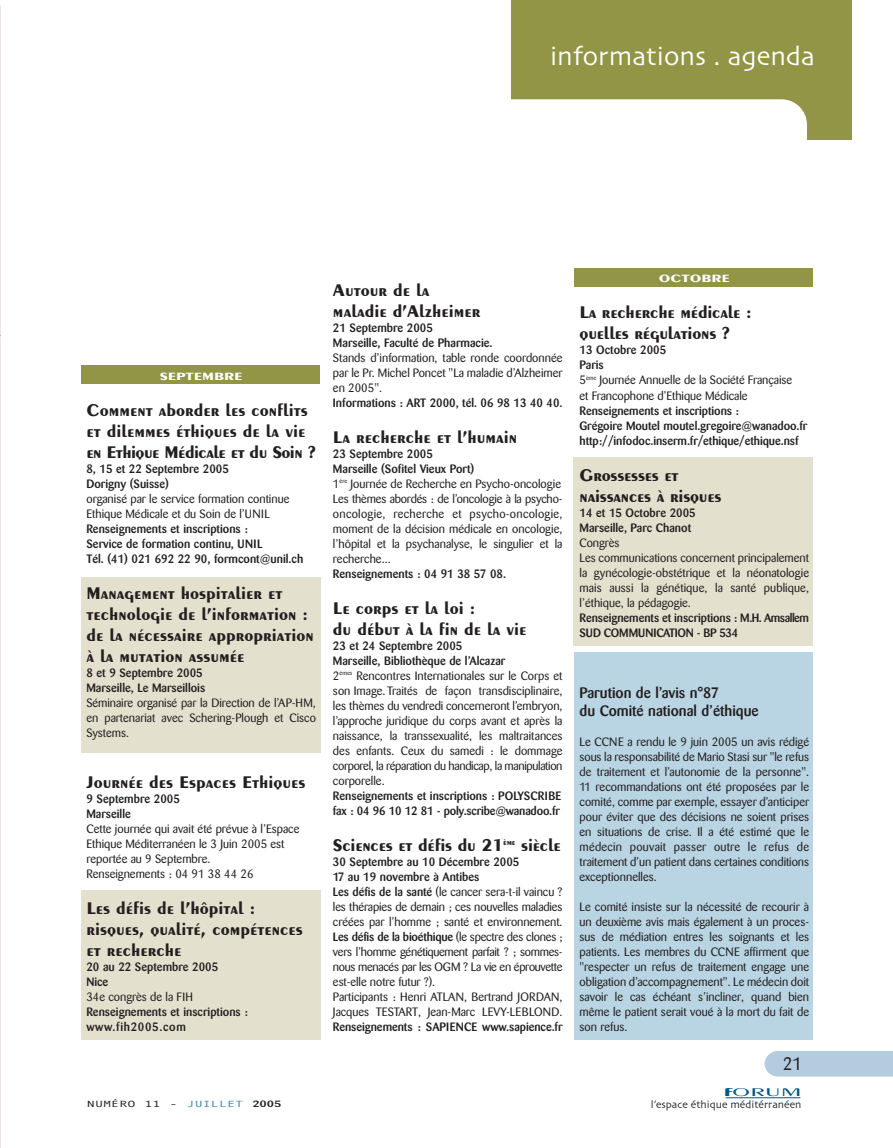
<style>
.page{position:relative;width:893px;height:1148px;background:#fff}
.page>*{position:absolute;margin:0;border:0;box-sizing:border-box;transform-origin:0 0}
.t1{font:27px "Skia";color:#fff}
.t2{font:700 18px/21px "Peignot";color:#231f20}
.t3{font:300 18px "Peignot";color:#005883;scale:2.1 1}
.t4{font:18px "Barmeno";color:#231f20}
.t5{font:500 15px/18px "Barmeno";color:#231f20}
.t6{font:12px/15px "Barmeno";color:#231f20}
.t7{font:500 12px/15px "Barmeno";color:#231f20}
.t8{font:700 11.25px "Peignot";color:#fff;scale:1.33 1}
.t9{font:10.8px "Skia";color:#231f20}
.t10{font:9px "Andale Mono";color:#231f20;scale:1.5 1}
.s1{font-weight:500}
.s2{font-weight:700;font-size:11.4px}
.s3{color:#3b89a6}
.s4{font-family:"Barmeno";font-weight:500}
</style>
<div class="page">
<hr style="left:0;top:5px;width:1px;height:1142px;background:#f1e2e8">
<div style="left:511px;top:0;width:340px;height:140px;background:#929545"></div>
<div style="left:467px;top:99px;width:340px;height:73px;background:#fff;border-radius:26px"></div>
<div style="left:764px;top:1051px;width:128px;height:25px;background:#b4ccdf"></div>
<hr style="left:725px;top:1097px;width:75px;height:1px;background:#005883">
<div style="left:573px;top:457px;width:239px;height:188px;background:#e3e1ce"></div>
<div style="left:81px;top:577px;width:240px;height:175px;background:#e3e1ce"></div>
<div style="left:81px;top:889px;width:240px;height:150px;background:#e3e1ce"></div>
<div style="left:82px;top:365px;width:238px;height:19px;background:#929545"></div>
<div style="left:574px;top:268px;width:238px;height:19px;background:#929545"></div>
<div style="left:574px;top:652px;width:238px;height:387px;background:#b9d4e2"></div>
<h1 class="t1" style="left:550px;top:46px;width:266px">informations agenda</h1>
<p class="t8" style="left:160px;top:372px;width:64px">SEPTEMBRE</p>
<h2 class="t2" style="left:86px;top:401px;width:231px">Comment aborder les conflits et dilemmes éthiques de la vie en Ethique Médicale et du Soin ?</h2>
<p class="t7" style="left:86px;top:462px;width:144px">8, 15 et 22 Septembre 2005<br>Dorigny (Suisse)</p>
<p class="t6" style="left:86px;top:492px;width:204px">organisé par le service formation continue<br>Ethique Médicale et du Soin de l’UNIL</p>
<p class="t7" style="left:86px;top:522px;width:218px">Renseignements et inscriptions :<br>Service de formation continu, UNIL<br>Tél. (41) 021 692 22 90, formcont@unil.ch</p>
<h2 class="t2" style="left:86px;top:584px;width:229px">Management hospitalier et technologie de l’information : de la nécessaire appropriation à la mutation assumée</h2>
<p class="t7" style="left:86px;top:666px;width:120px">8 et 9 Septembre 2005<br>Marseille, Le Marseillois</p>
<p class="t6" style="left:86px;top:696px;width:231px;text-align:justify">Séminaire organisé par la Direction de l’AP-HM, en partenariat avec Schering-Plough et Cisco Systems.</p>
<h2 class="t2" style="left:86px;top:773px;width:221px">Journée des Espaces Ethiques</h2>
<p class="t7" style="left:86px;top:792px;width:95px">9 Septembre 2005<br>Marseille</p>
<p class="t6" style="left:86px;top:822px;width:214px">Cette journée qui avait été prévue à l’Espace Ethique Méditerranéen le 3 Juin 2005 est reportée au 9 Septembre.<br>Renseignements : 04 91 38 44 26</p>
<h2 class="t2" style="left:86px;top:899px;width:218px">Les défis de l’hôpital : risques, qualité, compétences et recherche</h2>
<p class="t7" style="left:86px;top:960px;width:133px">20 au 22 Septembre 2005<br>Nice</p>
<p class="t6" style="left:86px;top:990px;width:108px">34e congrès de la FIH</p>
<p class="t7" style="left:86px;top:1005px;width:163px">Renseignements et inscriptions : www.fih2005.com</p>
<h2 class="t2" style="left:333px;top:281px;width:149px">Autour de la maladie d’Alzheimer</h2>
<p class="t7" style="left:333px;top:321px;width:161px">21 Septembre 2005<br>Marseille, Faculté de Pharmacie.</p>
<p class="t6" style="left:333px;top:351px;width:231px;text-align:justify">Stands d’information, table ronde coordonnée par le Pr. Michel Poncet "La maladie d’Alzheimer en 2005".</p>
<p class="t7" style="left:333px;top:396px;width:231px">Informations : ART 2000, tél. 06 98 13 40 40.</p>
<h2 class="t2" style="left:333px;top:428px;width:186px">La recherche et l’humain</h2>
<p class="t6" style="left:333px;top:447px;width:231px"><span class="s1">23 Septembre 2005<br>Marseille (Sofitel Vieux Port)<br></span>1<sup>ère</sup> Journée de Recherche en Psycho-oncologie Les thèmes abordés : de l’oncologie à la psycho&shy;oncologie, recherche et psycho-oncologie, moment de la décision médicale en oncologie, l’hôpital et la psychanalyse, le singulier et la recherche...</p>
<p class="t7" style="left:333px;top:567px;width:174px">Renseignements : 04 91 38 57 08.</p>
<h2 class="t2" style="left:333px;top:599px;width:195px">Le corps et la loi :<br>du début à la fin de la vie</h2>
<p class="t6" style="left:333px;top:639px;width:231px"><span class="s1">23 et 24 Septembre 2005<br>Marseille, Bibliothèque de l’Alcazar<br></span>2<sup>èmes</sup> Rencontres Internationales sur le Corps et son Image.Traités de façon transdisciplinaire, les thèmes du vendredi concerneront l’embryon, l’approche juridique du corps avant et après la naissance, la transsexualité, les maltraitances des enfants. Ceux du samedi : le dommage corporel, la réparation du handicap, la manipulation corporelle.</p>
<p class="t7" style="left:333px;top:789px;width:230px">Renseignements et inscriptions : POLYSCRIBE fax : 04 96 10 12 81 - poly.scribe@wanadoo.fr</p>
<h2 class="t2" style="left:333px;top:836px;width:229px">Sciences et défis du 21<sup>ème</sup> siècle</h2>
<p class="t6" style="left:333px;top:855px;width:231px"><span class="s1">30 Septembre au 10 Décembre 2005<br>17 au 19 novembre à Antibes<br>Les défis de la santé</span> (le cancer sera-t-il vaincu ? les thérapies de demain ; ces nouvelles maladies créées par l’homme ; santé et environnement.<br><span class="s1">Les défis de la bioéthique</span> (le spectre des clones ; vers l’homme génétiquement parfait ? ; sommes&shy;nous menacés par les OGM ? La vie en éprouvette est-elle notre futur ?).<br>Participants : Henri ATLAN, Bertrand JORDAN, Jacques TESTART, Jean-Marc LEVY-LEBLOND.</p>
<p class="t7" style="left:333px;top:1020px;width:231px">Renseignements : SAPIENCE www.sapience.fr</p>
<p class="t8" style="left:658px;top:274px;width:55px">OCTOBRE</p>
<h2 class="t2" style="left:579px;top:303px;width:174px">La recherche médicale : quelles régulations ?</h2>
<p class="t6" style="left:579px;top:344px;width:214px"><span class="s1">13 Octobre 2005<br>Paris<br></span>5<sup>ème</sup> Journée Annuelle de la Société Française et Francophone d’Ethique Médicale</p>
<p class="t7" style="left:579px;top:404px;width:229px">Renseignements et inscriptions :<br>Grégoire Moutel moutel.gregoire@wanadoo.fr http://infodoc.inserm.fr/ethique/ethique.nsf</p>
<h2 class="t2" style="left:579px;top:465px;width:143px">Grossesses et naissances à risques</h2>
<p class="t7" style="left:579px;top:506px;width:118px">14 et 15 Octobre 2005<br>Marseille, Parc Chanot</p>
<p class="t6" style="left:579px;top:536px;width:231px">Congrès<br>Les communications concernent principalement la gynécologie-obstétrique et la néonatologie mais aussi la génétique, la santé publique, l’éthique, la pédagogie.</p>
<p class="t7" style="left:579px;top:611px;width:231px">Renseignements et inscriptions : M.H. Amsallem<br>SUD COMMUNICATION - BP 534</p>
<p class="t5" style="left:579px;top:685px;width:181px">Parution de l’avis n°87<br>du Comité national d’éthique</p>
<p class="t6" style="left:579px;top:735px;width:231px;text-align:justify">Le CCNE a rendu le 9 juin 2005 un avis rédigé sous la responsabilité de Mario Stasi sur "le refus de traitement et l’autonomie de la personne".<br>11 recommandations ont été proposées par le comité, comme par exemple, essayer d’anticiper pour éviter que des décisions ne soient prises en situations de crise. Il a été estimé que le médecin pouvait passer outre le refus de traitement d’un patient dans certaines conditions exceptionnelles.</p>
<p class="t6" style="left:579px;top:900px;width:231px;text-align:justify">Le comité insiste sur la nécessité de recourir à un deuxième avis mais également à un proces&shy;sus de médiation entres les soignants et les patients. Les membres du CCNE affirment que "respecter un refus de traitement engage une obligation d’accompagnement". Le médecin doit savoir le cas échéant s’incliner, quand bien même le patient serait voué à la mort du fait de son refus.</p>
<h2 class="t4" style="left:782px;top:1056px;width:21px">21</h2>
<h2 class="t3" style="left:723px;top:1083px;width:39px"><span class="s2">f</span>orum</h2>
<p class="t10" style="left:87px;top:1100px;width:131px">NUMÉRO 11 - <span class="s3">JUILLET</span> <span class="s4">2005</span></p>
<p class="t9" style="left:651px;top:1100px;width:152px">l’espace éthique méditérranéen</p>
</div>
